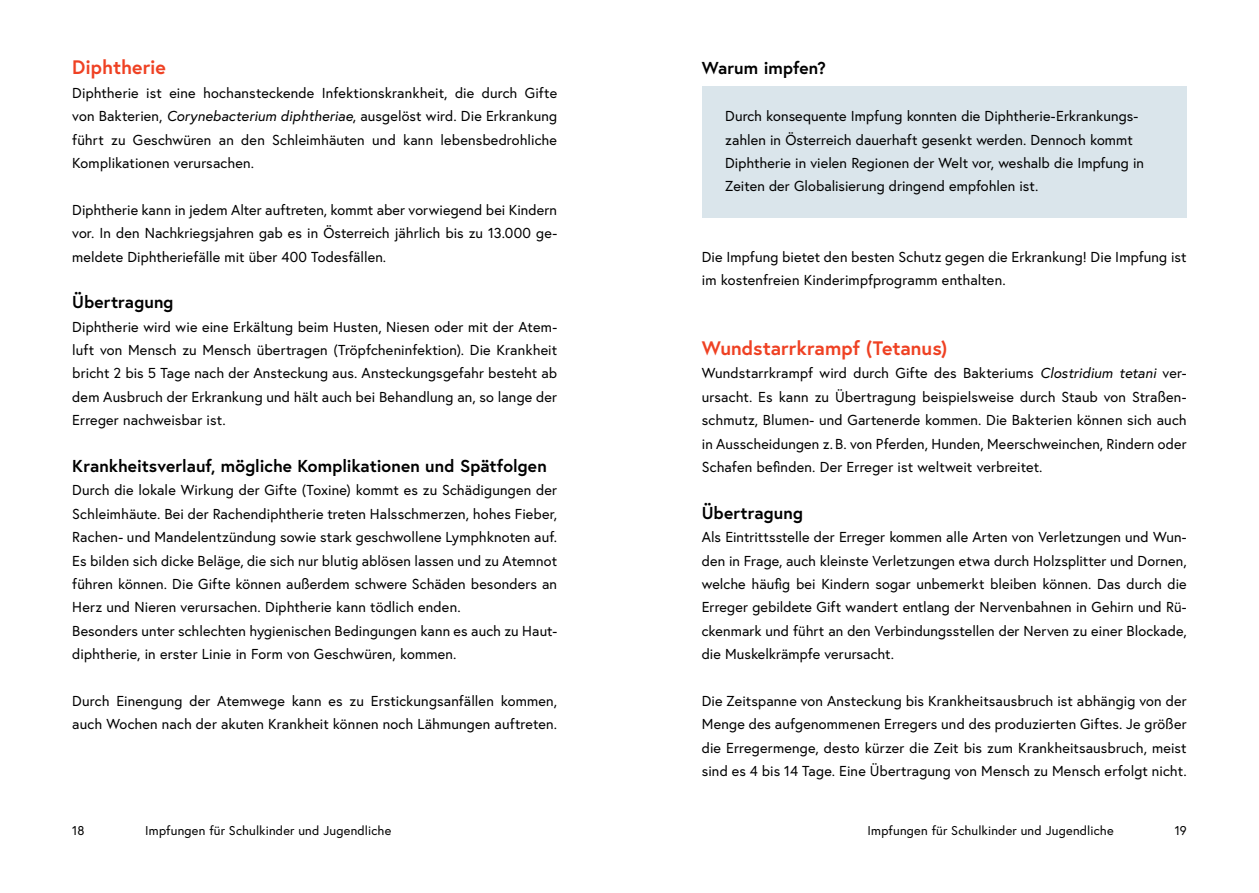
<style>
.page{position:relative;width:1259px;height:893px;background:#fff}
.page>*{position:absolute;margin:0;border:0;box-sizing:border-box;transform-origin:0 0}
.h3_Impf-Art{font:700 19.5px "Europa Austria";color:#ef4123}
.h4_Impf-Uebertragung{font:700 17.25px "Europa Austria";letter-spacing:.005em;color:#000}
.p_Abstand_danach{font:14.4px/23.4px "Europa Austria";letter-spacing:.01em;color:#000;text-align:justify}
.Infobox_p_Infobox_ohne_h_nach_H{font:14.4px/23.4px "Europa Austria";letter-spacing:.005em;color:#000}
.t1{font:12.75px "Europa Austria";letter-spacing:.015em;color:#000}
.s1{font-style:italic}
</style>
<div class="page">
<div style="left:702px;top:87px;width:484px;height:131px;background:#dae5eb"></div>
<h3 class="h3_Impf-Art" style="left:72px;top:54px;width:95px">Diphtherie</h3>
<p class="p_Abstand_danach" style="left:72px;top:81px;width:486px">Diphtherie ist eine hochansteckende Infektionskrankheit, die durch Gifte von Bakterien, <span class="s1">Corynebacterium diphtheriae</span>, ausgelöst wird. Die Erkrankung führt zu Geschwüren an den Schleimhäuten und kann lebensbedrohliche Komplikationen verursachen.</p>
<p class="p_Abstand_danach" style="left:72px;top:198px;width:486px">Diphtherie kann in jedem Alter auftreten, kommt aber vorwiegend bei Kindern vor. In den Nachkriegsjahren gab es in Österreich jährlich bis zu 13.000 ge&shy;meldete Diphtheriefälle mit über 400 Todesfällen.</p>
<h4 class="h4_Impf-Uebertragung" style="left:72px;top:290px;width:103px">Übertragung</h4>
<p class="p_Abstand_danach" style="left:72px;top:315px;width:486px">Diphtherie wird wie eine Erkältung beim Husten, Niesen oder mit der Atem&shy;luft von Mensch zu Mensch übertragen (Tröpfcheninfektion). Die Krankheit bricht 2 bis 5 Tage nach der Ansteckung aus. Ansteckungsgefahr besteht ab dem Ausbruch der Erkrankung und hält auch bei Behandlung an, so lange der Erreger nachweisbar ist.</p>
<h4 class="h4_Impf-Uebertragung" style="left:72px;top:454px;width:476px">Krankheitsverlauf, mögliche Komplikationen und Spätfolgen</h4>
<p class="p_Abstand_danach" style="left:72px;top:478px;width:486px">Durch die lokale Wirkung der Gifte (Toxine) kommt es zu Schädigungen der Schleimhäute. Bei der Rachendiphtherie treten Halsschmerzen, hohes Fieber, Rachen- und Mandelentzündung sowie stark geschwollene Lymphknoten auf.<br>Es bilden sich dicke Beläge, die sich nur blutig ablösen lassen und zu Atemnot führen können. Die Gifte können außerdem schwere Schäden besonders an Herz und Nieren verursachen. Diphtherie kann tödlich enden.</p>
<p class="p_Abstand_danach" style="left:72px;top:619px;width:486px">Besonders unter schlechten hygienischen Bedingungen kann es auch zu Haut&shy;diphtherie, in erster Linie in Form von Geschwüren, kommen.</p>
<p class="p_Abstand_danach" style="left:72px;top:689px;width:486px">Durch Einengung der Atemwege kann es zu Erstickungsanfällen kommen, auch Wochen nach der akuten Krankheit können noch Lähmungen auftreten.</p>
<h4 class="h4_Impf-Uebertragung" style="left:702px;top:57px;width:126px">Warum impfen?</h4>
<p class="Infobox_p_Infobox_ohne_h_nach_H" style="left:725px;top:104px;width:420px">Durch konsequente Impfung konnten die Diphtherie-Erkrankungs&shy;zahlen in Österreich dauerhaft gesenkt werden. Dennoch kommt Diphtherie in vielen Regionen der Welt vor, weshalb die Impfung in Zeiten der Globalisierung dringend empfohlen ist.</p>
<p class="p_Abstand_danach" style="left:702px;top:244px;width:486px">Die Impfung bietet den besten Schutz gegen die Erkrankung! Die Impfung ist im kostenfreien Kinderimpfprogramm enthalten.</p>
<h3 class="h3_Impf-Art" style="left:702px;top:335px;width:247px">Wundstarrkrampf (Tetanus)</h3>
<p class="p_Abstand_danach" style="left:702px;top:361px;width:486px">Wundstarrkrampf wird durch Gifte des Bakteriums <span class="s1">Clostridium tetani</span> ver&shy;ursacht. Es kann zu Übertragung beispielsweise durch Staub von Straßen&shy;schmutz, Blumen- und Gartenerde kommen. Die Bakterien können sich auch in Ausscheidungen z. B. von Pferden, Hunden, Meerschweinchen, Rindern oder Schafen befinden. Der Erreger ist weltweit verbreitet.</p>
<h4 class="h4_Impf-Uebertragung" style="left:702px;top:501px;width:103px">Übertragung</h4>
<p class="p_Abstand_danach" style="left:702px;top:525px;width:486px">Als Eintrittsstelle der Erreger kommen alle Arten von Verletzungen und Wun&shy;den in Frage, auch kleinste Verletzungen etwa durch Holzsplitter und Dornen, welche häufig bei Kindern sogar unbemerkt bleiben können. Das durch die Erreger gebildete Gift wandert entlang der Nervenbahnen in Gehirn und Rü&shy;ckenmark und führt an den Verbindungsstellen der Nerven zu einer Blockade, die Muskelkrämpfe verursacht.</p>
<p class="p_Abstand_danach" style="left:702px;top:689px;width:486px">Die Zeitspanne von Ansteckung bis Krankheitsausbruch ist abhängig von der Menge des aufgenommenen Erregers und des produzierten Giftes. Je größer die Erregermenge, desto kürzer die Zeit bis zum Krankheitsausbruch, meist sind es 4 bis 14 Tage. Eine Übertragung von Mensch zu Mensch erfolgt nicht.</p>
<p class="t1" style="left:72px;top:822px;width:14px">18</p>
<p class="t1" style="left:145px;top:822px;width:247px">Impfungen für Schulkinder und Jugendliche</p>
<p class="t1" style="left:867px;top:822px;width:247px">Impfungen für Schulkinder und Jugendliche</p>
<p class="t1" style="left:1174px;top:822px;width:13px">19</p>
</div>
